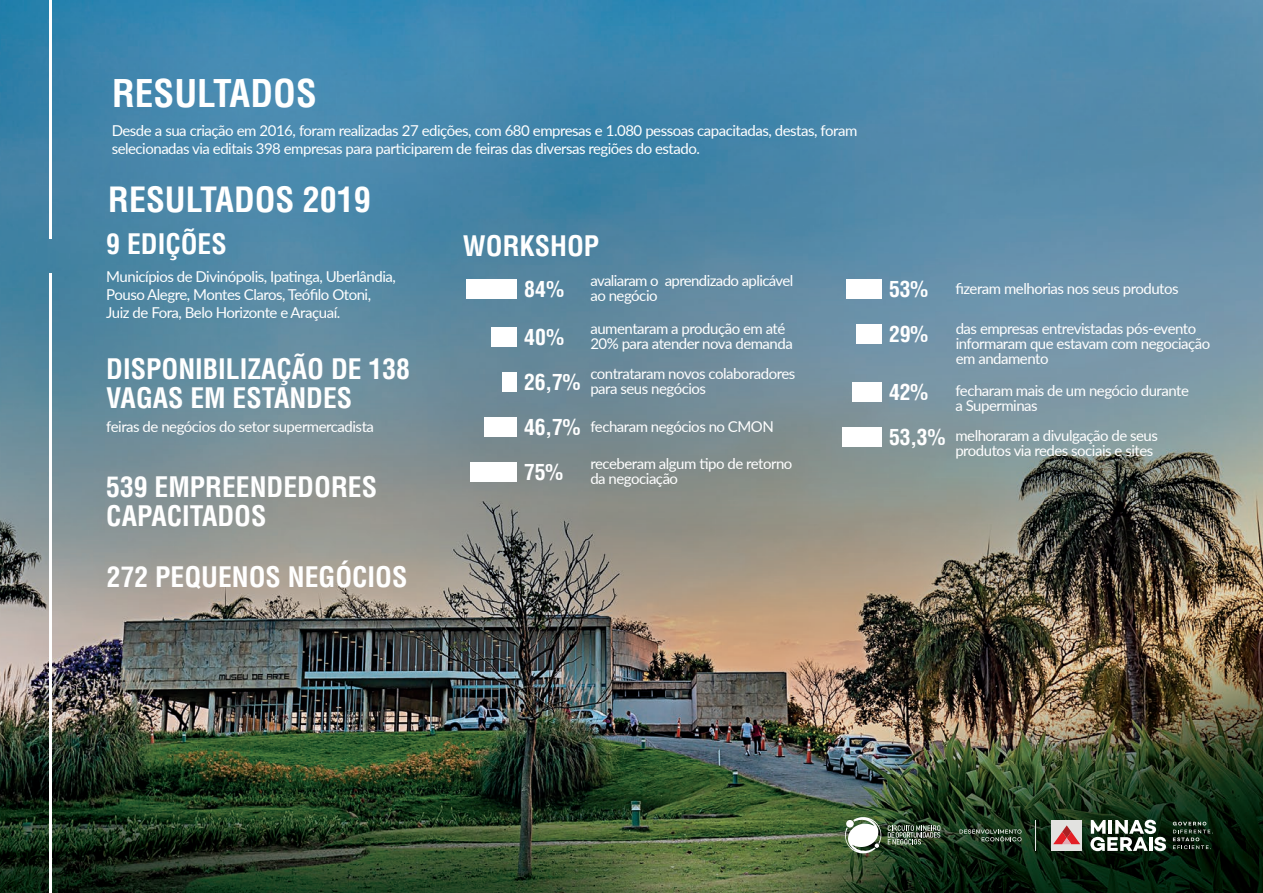
<style>
.page{position:relative;width:1263px;height:893px;background:#fff}
.page>*{position:absolute;margin:0;border:0;box-sizing:border-box;transform-origin:0 0}
.t1{font:700 condensed 37.35px "Helvetica";color:#fff}
.t2{font:700 condensed 33.9px "Helvetica";color:#fff}
.t3{font:700 condensed 27.6px/28.8px "Helvetica";color:#fff}
.t4{font:700 condensed 21.75px "Helvetica";letter-spacing:-.02em;color:#fff}
.t5{font:15px/15px "Lato";letter-spacing:-.03em;color:#fff}
.s1{font-family:"Helvetica";font-weight:700;font-stretch:condensed;font-size:21.75px}
</style>
<div class="page">
<img style="left:0;top:0;width:1263px;height:893px">
<hr style="left:50px;top:0;width:2px;height:238px;background:#fff">
<hr style="left:50px;top:273px;width:2px;height:620px;background:#fff">
<div style="left:1051px;top:820px;width:31px;height:31px;background:#e2e2e0"></div>
<svg style="left:1053px;top:825px;width:27px;height:19px"></svg>
<svg style="left:1090px;top:820px;width:76px;height:31px"></svg>
<svg style="left:1173px;top:822px;width:40px;height:27px"></svg>
<hr style="left:1035px;top:820px;width:1px;height:31px;background:#e2e2e2">
<svg style="left:959px;top:829px;width:62px;height:12px"></svg>
<svg style="left:844px;top:817px;width:96px;height:36px"></svg>
<div style="left:467px;top:279px;width:50px;height:20px;background:#fff"></div>
<div style="left:492px;top:327px;width:25px;height:20px;background:#fff"></div>
<div style="left:502px;top:372px;width:15px;height:20px;background:#fff"></div>
<div style="left:485px;top:417px;width:32px;height:20px;background:#fff"></div>
<div style="left:470px;top:462px;width:47px;height:20px;background:#fff"></div>
<div style="left:846px;top:279px;width:35px;height:20px;background:#fff"></div>
<div style="left:856px;top:324px;width:25px;height:20px;background:#fff"></div>
<div style="left:852px;top:382px;width:29px;height:20px;background:#fff"></div>
<div style="left:842px;top:427px;width:39px;height:20px;background:#fff"></div>
<h1 class="t1" style="left:112px;top:70px;width:206px">RESULTADOS</h1>
<p class="t5" style="left:112px;top:121px;width:747px;line-height:18px">Desde a sua criação em 2016, foram realizadas 27 edições, com 680 empresas e 1.080 pessoas capacitadas, destas, foram selecionadas via editais 398 empresas para participarem de feiras das diversas regiões do estado.</p>
<h2 class="t2" style="left:108px;top:178px;width:264px">RESULTADOS 2019</h2>
<h3 class="t3" style="left:106px;top:230px;width:122px">9 EDIÇÕES</h3>
<p class="t5" style="left:106px;top:267px;width:291px;line-height:18px">Municípios de Divinópolis, Ipatinga, Uberlândia,<br>Pouso Alegre, Montes Claros, Teófilo Otoni,<br>Juiz de Fora, Belo Horizonte e Araçuaí.</p>
<h3 class="t3" style="left:106px;top:355px;width:305px">DISPONIBILIZAÇÃO DE 138<br>VAGAS EM ESTANDES</h3>
<p class="t5" style="left:106px;top:419px;width:269px">feiras de negócios do setor supermercadista</p>
<h3 class="t3" style="left:106px;top:472px;width:272px">539 EMPREENDEDORES<br>CAPACITADOS</h3>
<h3 class="t3" style="left:107px;top:562px;width:302px">272 PEQUENOS NEGÓCIOS</h3>
<h3 class="t3" style="left:463px;top:232px;width:138px">WORKSHOP</h3>
<h3 class="t4" style="left:524px;top:275px;width:41px">84%</h3>
<p class="t5" style="left:590px;top:273px;width:204px">avaliaram o aprendizado aplicável ao negócio</p>
<p class="t5" style="left:524px;top:321px;width:270px;text-indent:66px">aumentaram a produção em até<br><sup>40%</sup> 20% para atender nova demanda</p>
<p class="t5" style="left:524px;top:366px;width:273px;text-indent:66px">contrataram novos colaboradores<br><sup>26,7%</sup> para seus negócios</p>
<p class="t5" style="left:524px;top:418px;width:251px"><span class="s1">46,7%</span> fecharam negócios no CMON</p>
<p class="t5" style="left:524px;top:456px;width:270px;text-indent:66px">receberam algum tipo de retorno<br><sup>75%</sup> da negociação</p>
<p class="t5" style="left:889px;top:280px;width:291px"><span class="s1">53%</span> fizeram melhorias nos seus produtos</p>
<p class="t5" style="left:956px;top:321px;width:256px">das empresas entrevistadas pós-evento informaram que estavam com negociação em andamento</p>
<h3 class="t4" style="left:889px;top:320px;width:41px">29%</h3>
<h3 class="t4" style="left:889px;top:378px;width:41px">42%</h3>
<h3 class="t4" style="left:889px;top:423px;width:58px">53,3%</h3>
<p class="t5" style="left:955px;top:383px;width:235px">fecharam mais de um negócio durante a Superminas</p>
<p class="t5" style="left:955px;top:428px;width:204px">melhoraram a divulgação de seus produtos via redes sociais e sites</p>
</div>
